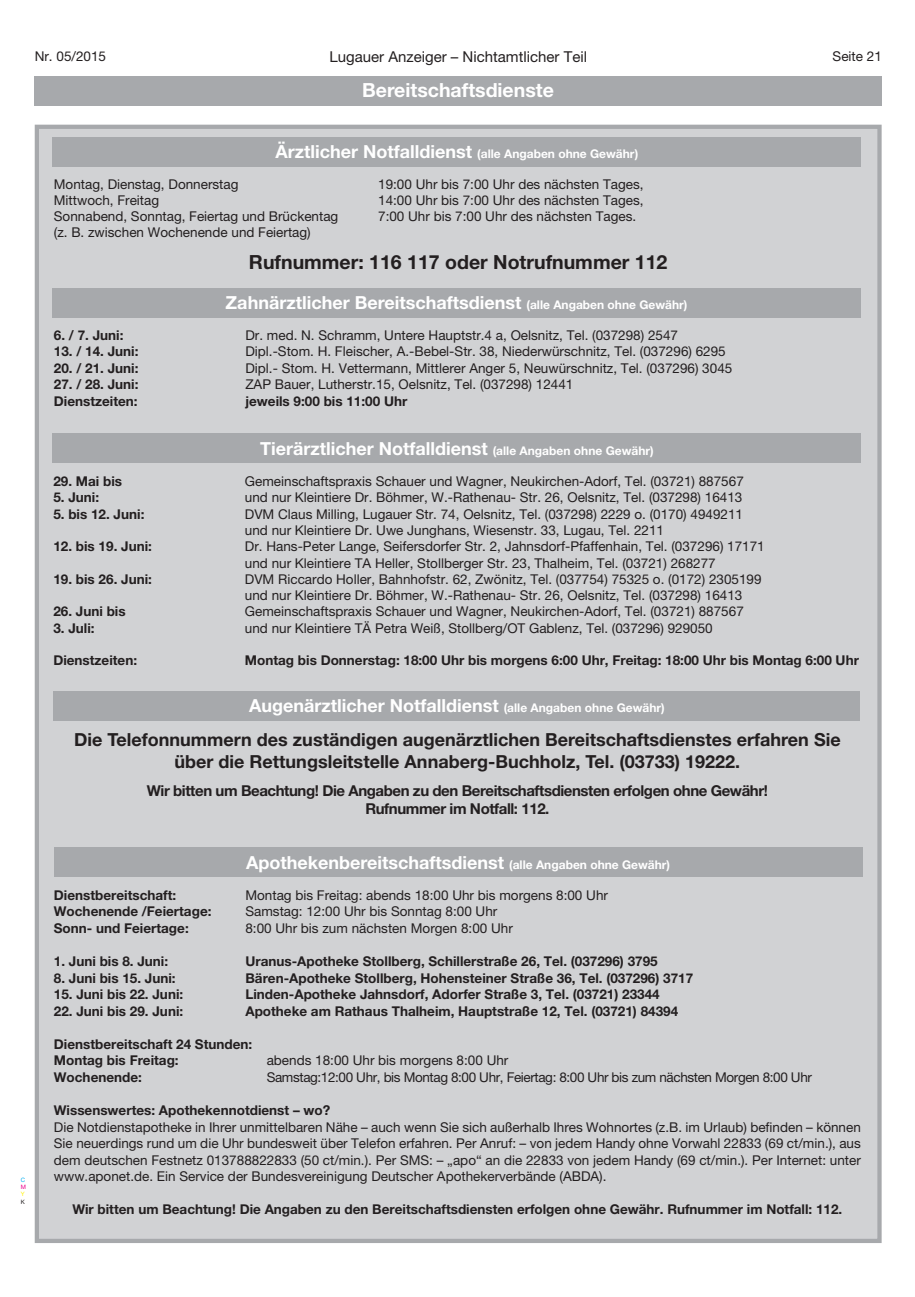
<style>
.page{position:relative;width:915px;height:1297px;background:#fff}
.page>*{position:absolute;margin:0;border:0;box-sizing:border-box;transform-origin:0 0}
.t1{font:700 19.5px "Helvetica Neue";color:#231f20}
.t2{font:700 19.5px "Helvetica Neue";color:#fff}
.t3{font:700 18px "Helvetica Neue";color:#fff}
.t4{font:700 18px/21.6px "Helvetica Neue";color:#231f20;text-align:center}
.t5{font:700 15px/18px "Helvetica Neue";letter-spacing:-.03em;color:#231f20;text-align:center}
.t6{font:15px "Helvetica Neue";color:#231f20}
.t7{font:13.5px/16.5px "Helvetica Neue";color:#231f20}
.t8{font:700 13.5px/16.5px "Helvetica Neue";color:#231f20}
.t9{font:13.5px "Helvetica Neue";letter-spacing:-.03em;color:#231f20}
.t10{font:6px "Helvetica Neue";color:#00adef}
.t11{font:6px "Helvetica Neue";color:#ec008c}
.t12{font:6px "Helvetica Neue";color:#fff200}
.t13{font:6px "Helvetica Neue";color:#231f20}
.s1{font-size:12px}
</style>
<div class="page">
<div style="left:34px;top:76px;width:847px;height:30px;background:#a7a9ac"></div>
<div style="left:37px;top:127px;width:842px;height:1114px;background:#d1d2d4"></div>
<div style="left:35px;top:125px;width:846px;height:1118px;border:4px solid #a7a9ac"></div>
<div style="left:53px;top:137px;width:807px;height:29px;background:#a7a9ac"></div>
<div style="left:52px;top:288px;width:808px;height:29px;background:#a7a9ac"></div>
<div style="left:53px;top:691px;width:806px;height:29px;background:#a7a9ac"></div>
<div style="left:53px;top:434px;width:807px;height:29px;background:#a7a9ac"></div>
<div style="left:54px;top:847px;width:808px;height:30px;background:#a7a9ac"></div>
<p class="t7" style="left:35px;top:49px;width:73px">Nr. 05/2015</p>
<p class="t6" style="left:329px;top:51px;width:259px">Lugauer Anzeiger – Nichtamtlicher Teil</p>
<p class="t7" style="left:832px;top:49px;width:51px">Seite 21</p>
<h1 class="t2" style="left:362px;top:83px;width:193px">Bereitschaftsdienste</h1>
<p class="t10" style="left:21px;top:1178px;width:6px">C</p>
<p class="t11" style="left:21px;top:1185px;width:7px">M</p>
<p class="t12" style="left:21px;top:1192px;width:5px">Y</p>
<p class="t13" style="left:21px;top:1199px;width:6px">K</p>
<h2 class="t3" style="left:275px;top:145px;width:364px">Ärztlicher Notfalldienst <span class="s1">(alle Angaben ohne Gewähr)</span></h2>
<p class="t7" style="left:54px;top:177px;width:186px">Montag, Dienstag, Donnerstag</p>
<p class="t7" style="left:378px;top:177px;width:267px">19:00 Uhr bis 7:00 Uhr des nächsten Tages,</p>
<p class="t7" style="left:54px;top:193px;width:107px">Mittwoch, Freitag</p>
<p class="t7" style="left:378px;top:193px;width:267px">14:00 Uhr bis 7:00 Uhr des nächsten Tages,</p>
<p class="t7" style="left:54px;top:209px;width:286px">Sonnabend, Sonntag, Feiertag und Brückentag</p>
<p class="t7" style="left:378px;top:209px;width:259px">7:00 Uhr bis 7:00 Uhr des nächsten Tages.</p>
<p class="t7" style="left:54px;top:226px;width:258px">(z. B. zwischen Wochenende und Feiertag)</p>
<h1 class="t1" style="left:249px;top:255px;width:420px">Rufnummer: 116 117 oder Notrufnummer 112</h1>
<h2 class="t3" style="left:225px;top:296px;width:463px">Zahnärztlicher Bereitschaftsdienst <span class="s1">(alle Angaben ohne Gewähr)</span></h2>
<p class="t8" style="left:54px;top:328px;width:71px">6. / 7. Juni:</p>
<p class="t7" style="left:245px;top:328px;width:434px">Dr. med. N. Schramm, Untere Hauptstr.4 a, Oelsnitz, Tel. (037298) 2547</p>
<p class="t8" style="left:54px;top:344px;width:86px">13. / 14. Juni:</p>
<p class="t7" style="left:245px;top:344px;width:481px">Dipl.-Stom. H. Fleischer, A.-Bebel-Str. 38, Niederwürschnitz, Tel. (037296) 6295</p>
<p class="t8" style="left:54px;top:361px;width:86px">20. / 21. Juni:</p>
<p class="t7" style="left:245px;top:361px;width:488px">Dipl.- Stom. H. Vettermann, Mittlerer Anger 5, Neuwürschnitz, Tel. (037296) 3045</p>
<p class="t8" style="left:54px;top:377px;width:86px">27. / 28. Juni:</p>
<p class="t7" style="left:245px;top:377px;width:329px">ZAP Bauer, Lutherstr.15, Oelsnitz, Tel. (037298) 12441</p>
<p class="t8" style="left:54px;top:394px;width:85px">Dienstzeiten:</p>
<p class="t8" style="left:245px;top:394px;width:163px">jeweils 9:00 bis 11:00 Uhr</p>
<h2 class="t3" style="left:260px;top:442px;width:395px">Tierärztlicher Notfalldienst <span class="s1">(alle Angaben ohne Gewähr)</span></h2>
<p class="t8" style="left:53px;top:474px;width:70px">29. Mai bis</p>
<p class="t7" style="left:245px;top:474px;width:500px">Gemeinschaftspraxis Schauer und Wagner, Neukirchen-Adorf, Tel. (03721) 887567</p>
<p class="t8" style="left:53px;top:490px;width:47px">5. Juni:</p>
<p class="t7" style="left:245px;top:490px;width:499px">und nur Kleintiere Dr. Böhmer, W.-Rathenau- Str. 26, Oelsnitz, Tel. (037298) 16413</p>
<p class="t8" style="left:53px;top:507px;width:92px">5. bis 12. Juni:</p>
<p class="t7" style="left:245px;top:507px;width:499px">DVM Claus Milling, Lugauer Str. 74, Oelsnitz, Tel. (037298) 2229 o. (0170) 4949211 und nur Kleintiere Dr. Uwe Junghans, Wiesenstr. 33, Lugau, Tel. 2211</p>
<p class="t8" style="left:53px;top:539px;width:100px">12. bis 19. Juni:</p>
<p class="t7" style="left:245px;top:539px;width:521px">Dr. Hans-Peter Lange, Seifersdorfer Str. 2, Jahnsdorf-Pfaffenhain, Tel. (037296) 17171 und nur Kleintiere TA Heller, Stollberger Str. 23, Thalheim, Tel. (03721) 268277</p>
<p class="t8" style="left:53px;top:572px;width:100px">19. bis 26. Juni:</p>
<p class="t7" style="left:245px;top:572px;width:518px">DVM Riccardo Holler, Bahnhofstr. 62, Zwönitz, Tel. (037754) 75325 o. (0172) 2305199 und nur Kleintiere Dr. Böhmer, W.-Rathenau- Str. 26, Oelsnitz, Tel. (037298) 16413</p>
<p class="t8" style="left:53px;top:605px;width:74px">26. Juni bis</p>
<p class="t7" style="left:245px;top:605px;width:500px">Gemeinschaftspraxis Schauer und Wagner, Neukirchen-Adorf, Tel. (03721) 887567</p>
<p class="t8" style="left:53px;top:621px;width:43px">3. Juli:</p>
<p class="t7" style="left:245px;top:621px;width:469px">und nur Kleintiere TÄ Petra Weiß, Stollberg/OT Gablenz, Tel. (037296) 929050</p>
<p class="t8" style="left:53px;top:654px;width:85px">Dienstzeiten:</p>
<p class="t8" style="left:245px;top:654px;width:615px">Montag bis Donnerstag: 18:00 Uhr bis morgens 6:00 Uhr, Freitag: 18:00 Uhr bis Montag 6:00 Uhr</p>
<h2 class="t3" style="left:249px;top:699px;width:417px">Augenärztlicher Notfalldienst <span class="s1">(alle Angaben ohne Gewähr)</span></h2>
<h2 class="t4" style="left:74px;top:730px;width:767px">Die Telefonnummern des zuständigen augenärztlichen Bereitschaftsdienstes erfahren Sie über die Rettungsleitstelle Annaberg-Buchholz, Tel. (03733) 19222.</h2>
<p class="t5" style="left:147px;top:782px;width:622px">Wir bitten um Beachtung! Die Angaben zu den Bereitschaftsdiensten erfolgen ohne Gewähr!<br>Rufnummer im Notfall: 112.</p>
<h2 class="t3" style="left:246px;top:856px;width:425px">Apothekenbereitschaftsdienst <span class="s1">(alle Angaben ohne Gewähr)</span></h2>
<p class="t8" style="left:54px;top:888px;width:124px">Dienstbereitschaft:</p>
<p class="t7" style="left:245px;top:888px;width:364px">Montag bis Freitag: abends 18:00 Uhr bis morgens 8:00 Uhr</p>
<p class="t8" style="left:54px;top:904px;width:159px">Wochenende /Feiertage:</p>
<p class="t7" style="left:245px;top:904px;width:253px">Samstag: 12:00 Uhr bis Sonntag 8:00 Uhr</p>
<p class="t8" style="left:54px;top:921px;width:136px">Sonn- und Feiertage:</p>
<p class="t7" style="left:245px;top:921px;width:269px">8:00 Uhr bis zum nächsten Morgen 8:00 Uhr</p>
<p class="t8" style="left:54px;top:954px;width:116px">1. Juni bis 8. Juni:</p>
<p class="t8" style="left:245px;top:954px;width:413px">Uranus-Apotheke Stollberg, Schillerstraße 26, Tel. (037296) 3795</p>
<p class="t8" style="left:54px;top:971px;width:123px">8. Juni bis 15. Juni:</p>
<p class="t8" style="left:245px;top:971px;width:449px">Bären-Apotheke Stollberg, Hohensteiner Straße 36, Tel. (037296) 3717</p>
<p class="t8" style="left:54px;top:987px;width:131px">15. Juni bis 22. Juni:</p>
<p class="t8" style="left:245px;top:987px;width:415px">Linden-Apotheke Jahnsdorf, Adorfer Straße 3, Tel. (03721) 23344</p>
<p class="t8" style="left:54px;top:1004px;width:131px">22. Juni bis 29. Juni:</p>
<p class="t8" style="left:245px;top:1004px;width:434px">Apotheke am Rathaus Thalheim, Hauptstraße 12, Tel. (03721) 84394</p>
<p class="t8" style="left:54px;top:1037px;width:200px">Dienstbereitschaft 24 Stunden:<br>Montag bis Freitag:</p>
<p class="t7" style="left:266px;top:1054px;width:243px">abends 18:00 Uhr bis morgens 8:00 Uhr</p>
<p class="t8" style="left:54px;top:1070px;width:89px">Wochenende:</p>
<p class="t9" style="left:266px;top:1072px;width:546px">Samstag:12:00 Uhr, bis Montag 8:00 Uhr, Feiertag: 8:00 Uhr bis zum nächsten Morgen 8:00 Uhr</p>
<p class="t8" style="left:54px;top:1103px;width:278px">Wissenswertes: Apothekennotdienst – wo?</p>
<p class="t7" style="left:54px;top:1120px;width:808px;text-align:justify">Die Notdienstapotheke in Ihrer unmittelbaren Nähe – auch wenn Sie sich außerhalb Ihres Wohnortes (z.B. im Urlaub) befinden – können Sie neuerdings rund um die Uhr bundesweit über Telefon erfahren. Per Anruf: – von jedem Handy ohne Vorwahl 22833 (69 ct/min.), aus dem deutschen Festnetz 013788822833 (50 ct/min.). Per SMS: – „apo“ an die 22833 von jedem Handy (69 ct/min.). Per Internet: unter www.aponet.de. Ein Service der Bundesvereinigung Deutscher Apothekerverbände (ABDA).</p>
<p class="t8" style="left:72px;top:1202px;width:771px">Wir bitten um Beachtung! Die Angaben zu den Bereitschaftsdiensten erfolgen ohne Gewähr. Rufnummer im Notfall: 112.</p>
</div>
